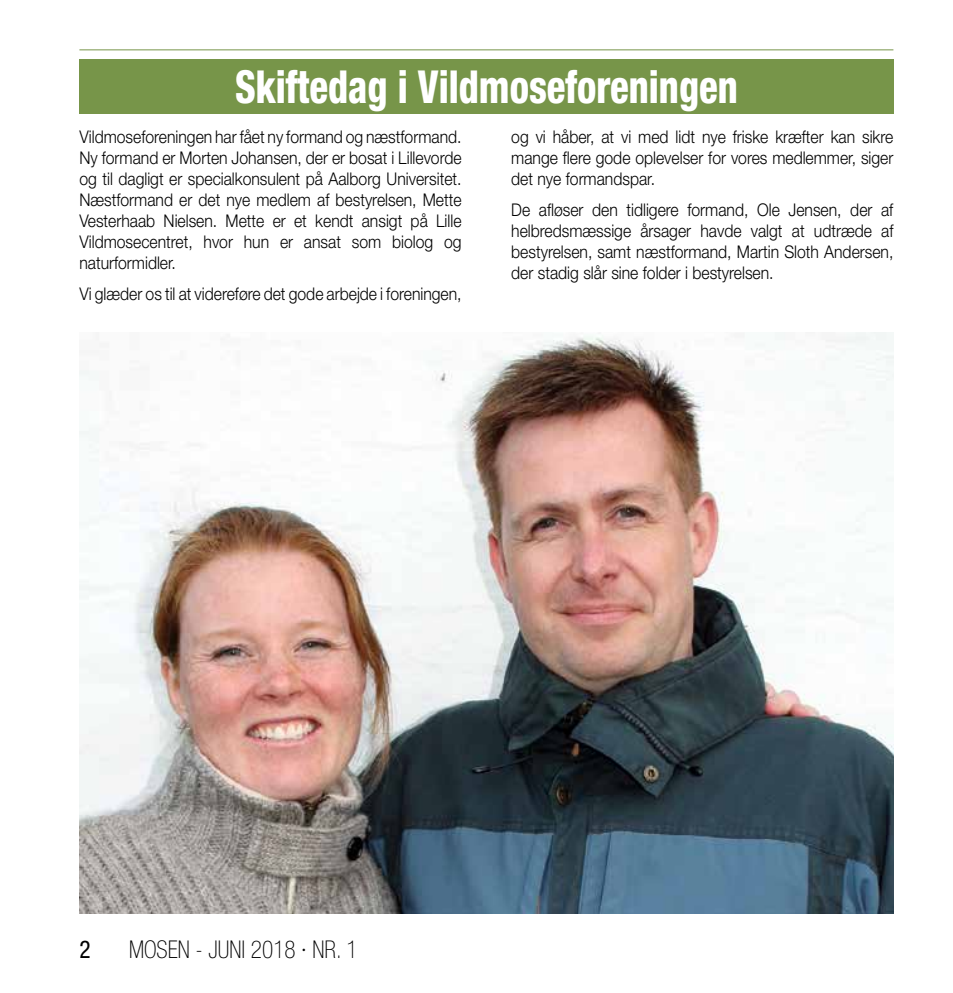
<style>
.page{position:relative;width:953px;height:993px;background:#fff}
.page>*{position:absolute;margin:0;border:0;box-sizing:border-box;transform-origin:0 0}
.t1{font:800 condensed 45.5px "Helvetica Neue";color:#fff;scale:.85 1}
.t2{font:100 condensed 24.5px "Helvetica Neue";color:#000;scale:.95 1}
.t3{font:condensed 24.5px "Helvetica Neue";color:#000;scale:.95 1}
.t4{font:300 17.5px/21px "Helvetica Neue";color:#000;text-align:justify;scale:.9 1}
</style>
<div class="page">
<div style="left:79px;top:60px;width:814px;height:54px;background:#779549"></div>
<img style="left:79px;top:332px;width:814px;height:581px">
<hr style="left:79px;top:50px;width:814px;height:1px;background:#779549">
<h1 class="t1" style="left:235px;top:58px;width:593px">Skiftedag i Vildmoseforeningen</h1>
<p class="t4" style="left:79px;top:126px;width:426px">Vildmoseforeningen har fået ny formand og næstformand.<br>Ny formand er Morten Johansen, der er bosat i Lillevorde og til dagligt er specialkonsulent på Aalborg Universitet.<br>Næstformand er det nye medlem af bestyrelsen, Mette Vesterhaab Nielsen. Mette er et kendt ansigt på Lille Vildmosecentret, hvor hun er ansat som biolog og naturformidler.</p>
<p class="t4" style="left:79px;top:283px;width:426px">Vi glæder os til at videreføre det gode arbejde i foreningen,</p>
<p class="t4" style="left:511px;top:126px;width:426px">og vi håber, at vi med lidt nye friske kræfter kan sikre mange flere gode oplevelser for vores medlemmer, siger det nye formandspar.</p>
<p class="t4" style="left:511px;top:199px;width:426px">De afløser den tidligere formand, Ole Jensen, der af helbredsmæssige årsager havde valgt at udtræde af bestyrelsen, samt næstformand, Martin Sloth Andersen, der stadig slår sine folder i bestyrelsen.</p>
<h2 class="t3" style="left:79px;top:935px;width:13px">2</h2>
<h2 class="t2" style="left:129px;top:935px;width:242px">MOSEN - JUNI 2018 · NR. 1</h2>
</div>
